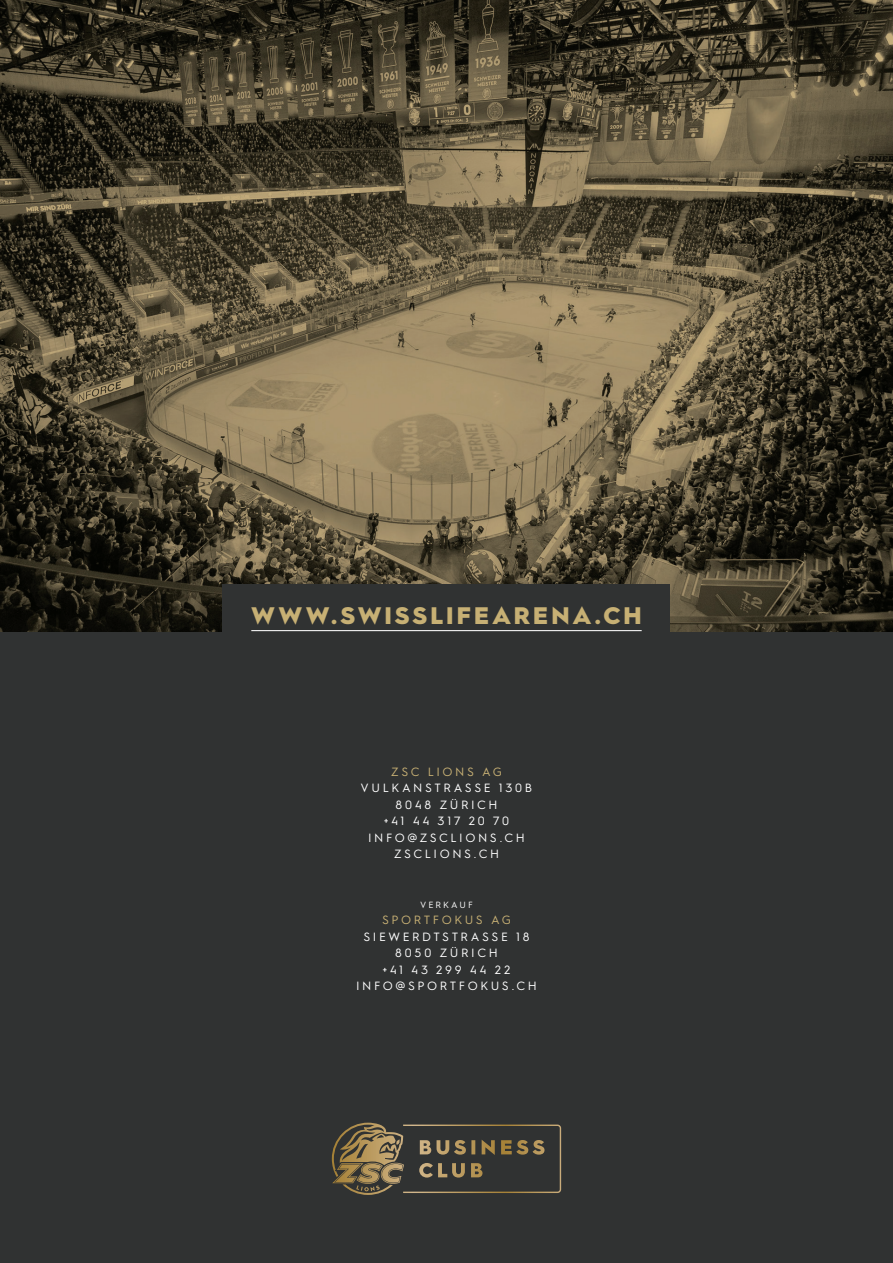
<style>
.page{position:relative;width:893px;height:1263px;background:#303232}
.page>*{position:absolute;margin:0;border:0;box-sizing:border-box;transform-origin:0 0}
.t1{font:900 24px "Hurme Geometric Sans 2";letter-spacing:.135em;color:#c7b074}
.t2{font:12px/16.5px "Hurme Geometric Sans 2";letter-spacing:.21em;color:#fff;text-align:center}
.t3{font:12px "Hurme Geometric Sans 2";letter-spacing:.21em;color:#c7b074}
.t4{font:9px "Hurme Geometric Sans 2";letter-spacing:.22em;color:#fff}
</style>
<div class="page">
<img style="left:0;top:0;width:893px;height:631px">
<svg style="left:332px;top:1123px;width:71px;height:54px"></svg>
<div style="left:223px;top:584px;width:447px;height:73px;background:#303232"></div>
<hr style="left:251px;top:630px;width:391px;height:1px;background:#fff">
<h1 class="t1" style="left:251px;top:599px;width:392px">WWW.SWISSLIFEARENA.CH</h1>
<p class="t3" style="left:391px;top:763px;width:113px">ZSC LIONS AG</p>
<p class="t2" style="left:361px;top:779px;width:173px">VULKANSTRASSE 130B<br>8048 ZÜRICH<br>+41 44 317 20 70<br>INFO@ZSCLIONS.CH<br>ZSCLIONS.CH</p>
<p class="t4" style="left:420px;top:898px;width:54px">VERKAUF</p>
<p class="t3" style="left:382px;top:912px;width:130px">SPORTFOKUS AG</p>
<p class="t2" style="left:356px;top:927px;width:182px">SIEWERDTSTRASSE 18<br>8050 ZÜRICH<br>+41 43 299 44 22<br>INFO@SPORTFOKUS.CH</p>
</div>
